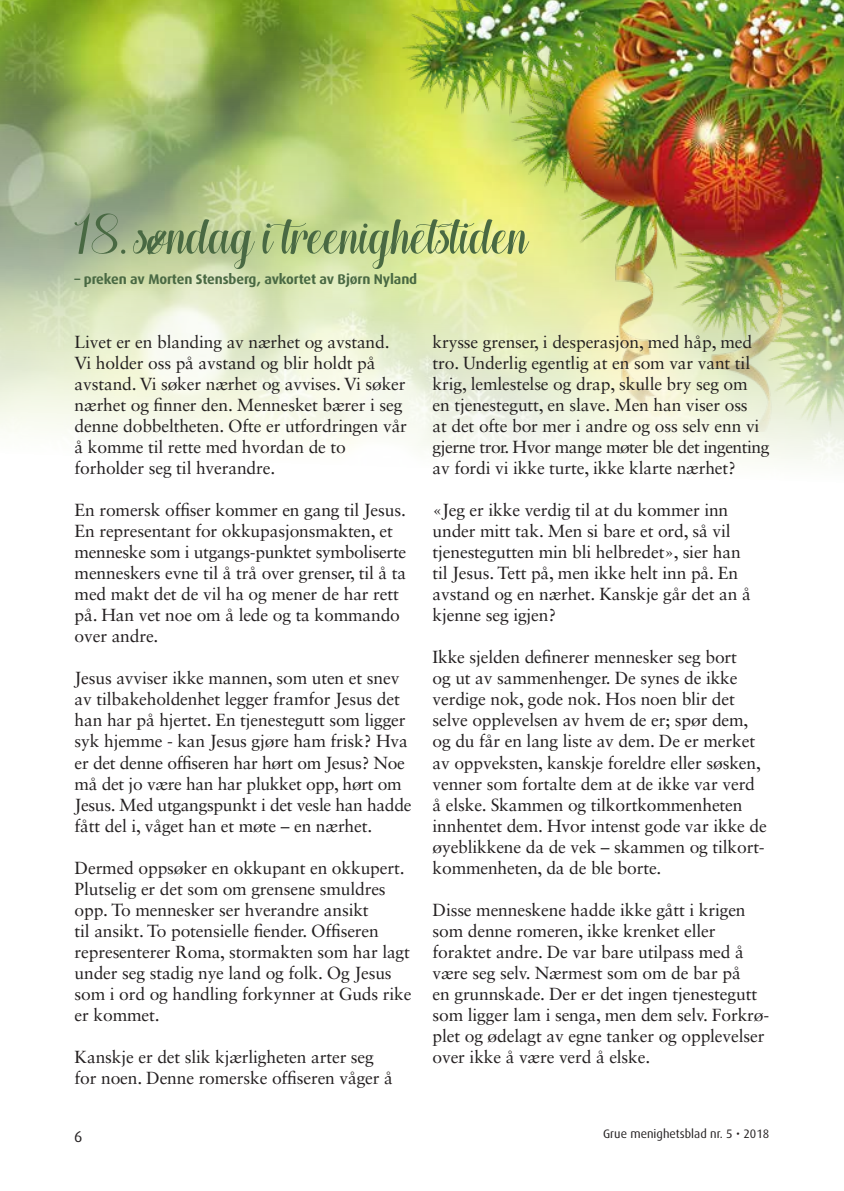
<style>
.page{position:relative;width:844px;height:1191px;background:#fff}
.page>*{position:absolute;margin:0;border:0;box-sizing:border-box;transform-origin:0 0}
.t1{font:60.55px "Hugsand Kissesxoxo Demo";letter-spacing:-.01em;color:#496943}
.t2{font:17.5px/21px "Sabon LT Std";letter-spacing:-.01em;color:#231f20}
.t3{font:15.75px "Dax";color:#231f20}
.t4{font:700 14px "Dax";letter-spacing:-.01em;color:#496943}
.t5{font:12.25px "Dax";color:#231f20}
</style>
<div class="page">
<img style="left:0;top:0;width:843px;height:463px">
<img style="left:402px;top:0;width:441px;height:432px">
<h1 class="t1" style="left:74px;top:197px;width:455px">18. søndag i treenighetstiden</h1>
<p class="t4" style="left:74px;top:271px;width:344px">– preken av Morten Stensberg, avkortet av Bjørn Nyland</p>
<p class="t2" style="left:75px;top:331px;width:334px">Livet er en blanding av nærhet og avstand.<br>Vi holder oss på avstand og blir holdt på avstand. Vi søker nærhet og avvises. Vi søker nærhet og finner den. Mennesket bærer i seg denne dobbeltheten. Ofte er utfordringen vår å komme til rette med hvordan de to forholder seg til hverandre.</p>
<p class="t2" style="left:75px;top:499px;width:333px">En romersk offiser kommer en gang til Jesus.<br>En representant for okkupasjonsmakten, et menneske som i utgangs-punktet symboliserte menneskers evne til å trå over grenser, til å ta med makt det de vil ha og mener de har rett på. Han vet noe om å lede og ta kommando over andre.</p>
<p class="t2" style="left:75px;top:667px;width:338px">Jesus avviser ikke mannen, som uten et snev av tilbakeholdenhet legger framfor Jesus det han har på hjertet. En tjenestegutt som ligger syk hjemme - kan Jesus gjøre ham frisk? Hva er det denne offiseren har hørt om Jesus? Noe må det jo være han har plukket opp, hørt om Jesus. Med utgangspunkt i det vesle han hadde fått del i, våget han et møte – en nærhet.</p>
<p class="t2" style="left:75px;top:856px;width:338px">Dermed oppsøker en okkupant en okkupert.<br>Plutselig er det som om grensene smuldres opp. To mennesker ser hverandre ansikt<br>til ansikt. To potensielle fiender. Offiseren representerer Roma, stormakten som har lagt under seg stadig nye land og folk. Og Jesus som i ord og handling forkynner at Guds rike er kommet.</p>
<p class="t2" style="left:75px;top:1045px;width:320px">Kanskje er det slik kjærligheten arter seg for noen. Denne romerske offiseren våger å</p>
<p class="t2" style="left:432px;top:331px;width:338px">krysse grenser, i desperasjon, med håp, med tro. Underlig egentlig at en som var vant til krig, lemlestelse og drap, skulle bry seg om en tjenestegutt, en slave. Men han viser oss<br>at det ofte bor mer i andre og oss selv enn vi gjerne tror. Hvor mange møter ble det ingenting av fordi vi ikke turte, ikke klarte nærhet?</p>
<p class="t2" style="left:432px;top:499px;width:319px">«Jeg er ikke verdig til at du kommer inn under mitt tak. Men si bare et ord, så vil tjenestegutten min bli helbredet», sier han til Jesus. Tett på, men ikke helt inn på. En avstand og en nærhet. Kanskje går det an å kjenne seg igjen?</p>
<p class="t2" style="left:432px;top:646px;width:336px">Ikke sjelden definerer mennesker seg bort<br>og ut av sammenhenger. De synes de ikke verdige nok, gode nok. Hos noen blir det selve opplevelsen av hvem de er; spør dem, og du får en lang liste av dem. De er merket av oppveksten, kanskje foreldre eller søsken, venner som fortalte dem at de ikke var verd å elske. Skammen og tilkortkommenheten innhentet dem. Hvor intenst gode var ikke de øyeblikkene da de vek – skammen og tilkort&shy;kommenheten, da de ble borte.</p>
<p class="t2" style="left:432px;top:898px;width:338px">Disse menneskene hadde ikke gått i krigen som denne romeren, ikke krenket eller foraktet andre. De var bare utilpass med å være seg selv. Nærmest som om de bar på<br>en grunnskade. Der er det ingen tjenestegutt som ligger lam i senga, men dem selv. Forkrø&shy;plet og ødelagt av egne tanker og opplevelser over ikke å være verd å elske.</p>
<p class="t3" style="left:74px;top:1127px;width:10px">6</p>
<p class="t5" style="left:603px;top:1127px;width:168px">Grue menighetsblad nr. 5 • 2018</p>
</div>
